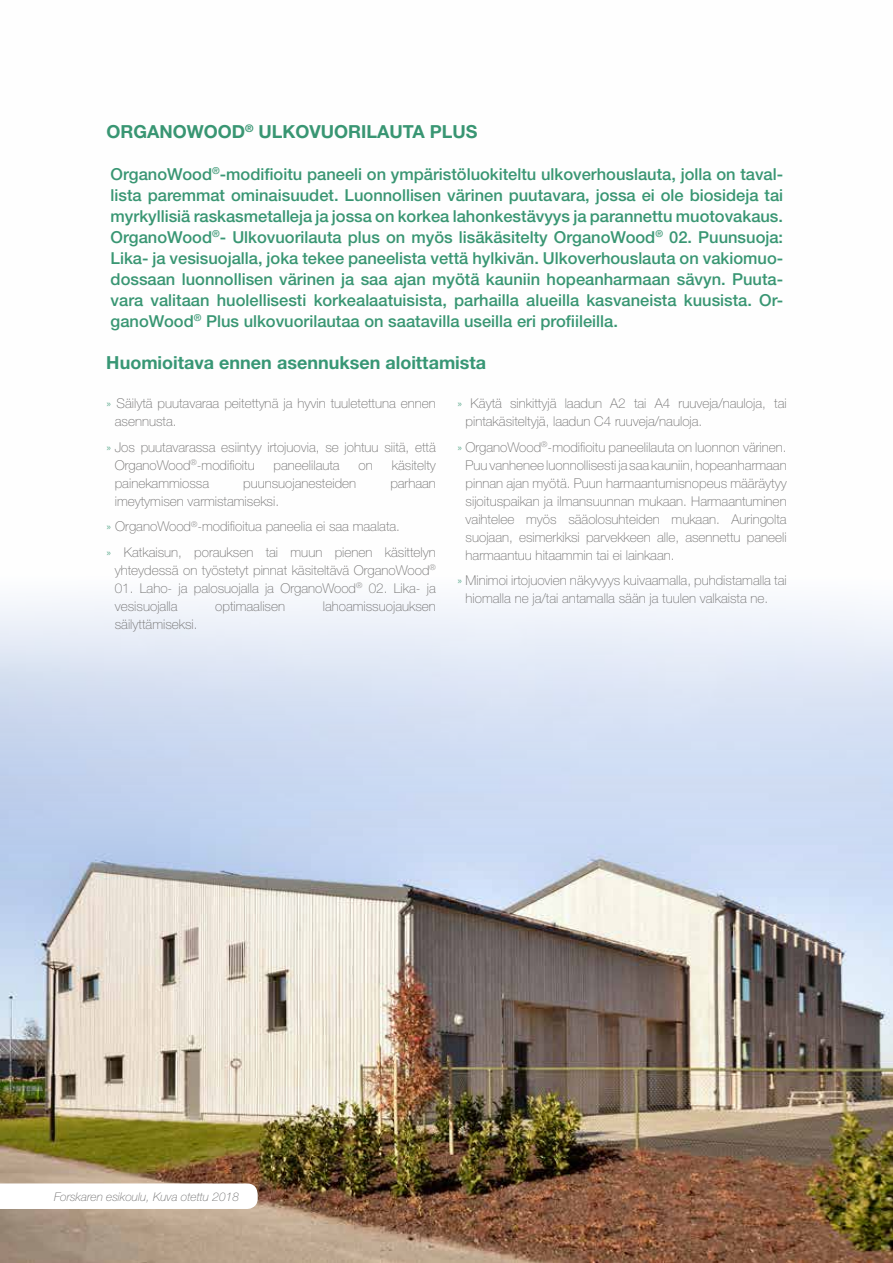
<style>
.page{position:relative;width:893px;height:1263px;background:#fff}
.page>*{position:absolute;margin:0;border:0;box-sizing:border-box;transform-origin:0 0}
.t1{font:700 18px "Helvetica Neue LT Std";color:#389775}
.t2{font:700 18px "Helvetica Neue LT Std";color:#399673}
.t3{font:500 16.5px/21px "Helvetica Neue LT Std";color:#399673;text-align:justify}
.t4{font:100 13.5px/18px "Helvetica Neue LT Std";color:#706f6f}
.t5{font:italic 100 12px "Helvetica Neue LT Std";color:#706f6f}
.s1{color:#389775}
</style>
<div class="page">
<img style="left:0;top:600px;width:893px;height:663px">
<svg style="left:0;top:1183px;width:258px;height:26px"></svg>
<h1 class="t2" style="left:106px;top:121px;width:373px">ORGANOWOOD<sup>®</sup> ULKOVUORILAUTA PLUS</h1>
<p class="t3" style="left:111px;top:163px;width:674px">OrganoWood<sup>®</sup>-modifioitu paneeli on ympäristöluokiteltu ulkoverhouslauta, jolla on taval&shy;lista paremmat ominaisuudet. Luonnollisen värinen puutavara, jossa ei ole biosideja tai myrkyllisiä raskasmetalleja ja jossa on korkea lahonkestävyys ja parannettu muotovakaus.<br>OrganoWood<sup>®</sup>- Ulkovuorilauta plus on myös lisäkäsitelty OrganoWood<sup>®</sup> 02. Puunsuoja:<br>Lika- ja vesisuojalla, joka tekee paneelista vettä hylkivän. Ulkoverhouslauta on vakiomuo&shy;dossaan luonnollisen värinen ja saa ajan myötä kauniin hopeanharmaan sävyn. Puuta&shy;vara valitaan huolellisesti korkealaatuisista, parhailla alueilla kasvaneista kuusista. Or&shy;ganoWood<sup>®</sup> Plus ulkovuorilautaa on saatavilla useilla eri profiileilla.</p>
<h1 class="t1" style="left:106px;top:351px;width:381px">Huomioitava ennen asennuksen aloittamista</h1>
<p class="t4" style="left:115px;top:394px;width:322px;text-indent:-9px"><span class="s1">»</span> Säilytä puutavaraa peitettynä ja hyvin tuuletettuna ennen asennusta.</p>
<p class="t4" style="left:115px;top:438px;width:323px;text-indent:-9px"><span class="s1">»</span> Jos puutavarassa esiintyy irtojuovia, se johtuu siitä, että<br>OrganoWood<sup>®</sup>-modifioitu</p>
<p class="t4" style="left:466px;top:394px;width:323px;text-indent:-9px"><span class="s1">»</span> Käytä sinkittyjä laadun A2 tai A4 ruuveja/nauloja, tai pintakäsiteltyjä, laadun C4 ruuveja/nauloja.</p>
<p class="t4" style="left:466px;top:438px;width:323px;text-align:justify;text-indent:-8px"><span class="s1">»</span> OrganoWood<sup>®</sup>-modifioitu paneelilauta on luonnon värinen.<br>Puu vanhenee luonnollisesti ja saa kauniin, hopeanharmaan pinnan ajan myötä. Puun harmaantumisnopeus määräytyy sijoituspaikan ja ilmansuunnan mukaan. Harmaantuminen vaihtelee myös sääolosuhteiden mukaan. Auringolta suojaan, esimerkiksi parvekkeen alle, asennettu paneeli harmaantuu hitaammin tai ei lainkaan.</p>
<p class="t4" style="left:466px;top:571px;width:323px;text-indent:-9px"><span class="s1">»</span> Minimoi irtojuovien näkyvyys kuivaamalla, puhdistamalla tai hiomalla ne ja/tai antamalla sään ja tuulen valkaista ne.</p>
<p class="t4" style="left:274px;top:456px;width:68px">paneelilauta</p>
<p class="t4" style="left:359px;top:456px;width:16px">on</p>
<p class="t4" style="left:392px;top:456px;width:46px">käsitelty</p>
<p class="t4" style="left:115px;top:474px;width:96px">painekammiossa</p>
<p class="t4" style="left:243px;top:474px;width:115px">puunsuojanesteiden</p>
<p class="t4" style="left:390px;top:474px;width:47px">parhaan</p>
<p class="t4" style="left:106px;top:488px;width:331px;line-height:25.5px;text-indent:9px">imeytymisen varmistamiseksi.<br><span class="s1">»</span> OrganoWood<sup>®</sup>-modifioitua paneelia ei saa maalata.<br><span class="s1">»</span> Katkaisun, porauksen tai muun pienen käsittelyn</p>
<p class="t4" style="left:115px;top:561px;width:323px">yhteydessä on työstetyt pinnat käsiteltävä OrganoWood<sup>®</sup></p>
<p class="t4" style="left:115px;top:579px;width:323px">01. Laho- ja palosuojalla ja OrganoWood<sup>®</sup> 02. Lika- ja vesisuojalla</p>
<p class="t4" style="left:215px;top:597px;width:71px">optimaalisen</p>
<p class="t4" style="left:323px;top:597px;width:115px">lahoamissuojauksen</p>
<p class="t4" style="left:115px;top:615px;width:84px">säilyttämiseksi.</p>
<p class="t5" style="left:54px;top:1189px;width:187px">Forskaren esikoulu, Kuva otettu 2018</p>
</div>
